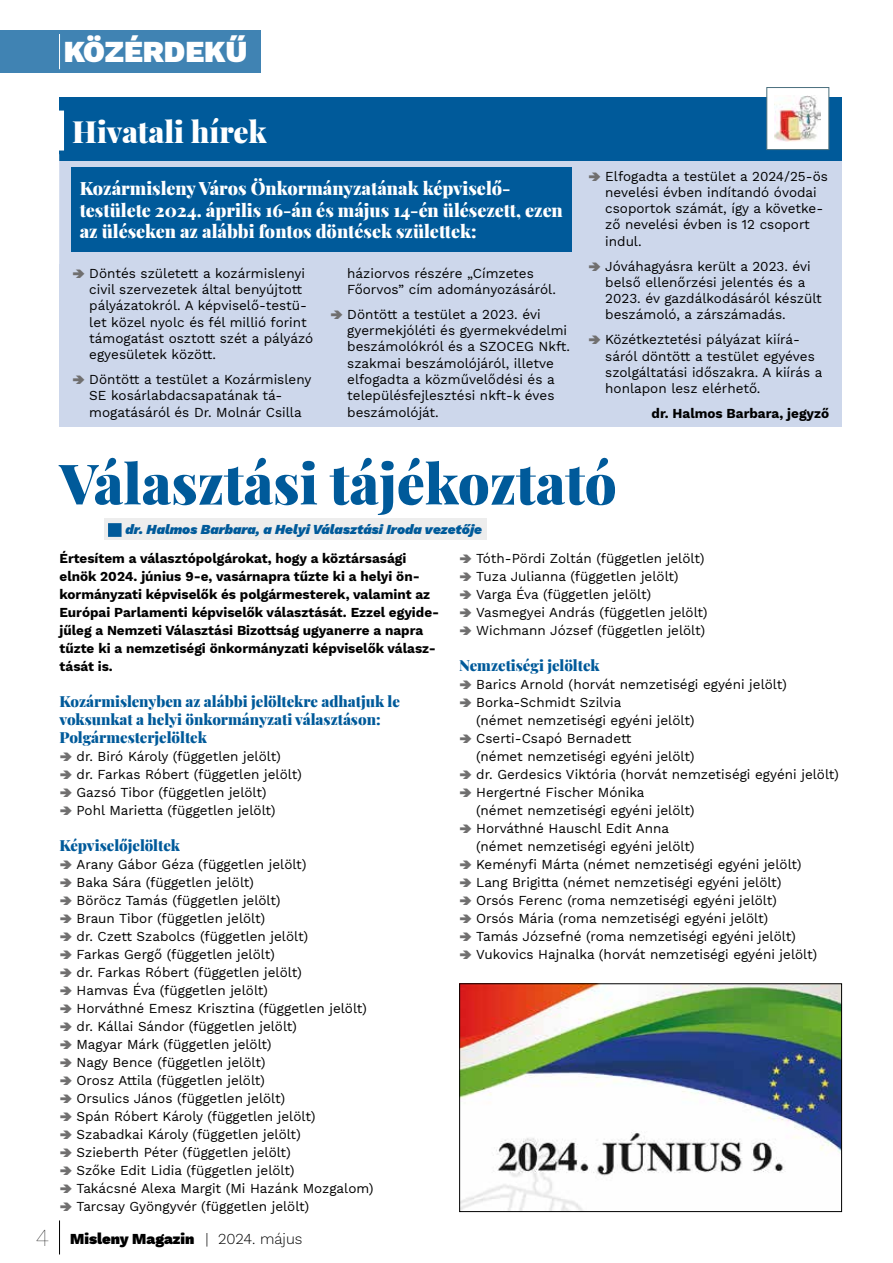
<style>
.page{position:relative;width:893px;height:1263px;background:#fff}
.page>*{position:absolute;margin:0;border:0;box-sizing:border-box;transform-origin:0 0}
.t1{font:55.8px "Playfair Display";color:#005a9a}
.t2{font:30px "Playfair Display";color:#fff}
.t3{font:900 30px "Work Sans";color:#fff}
.t4{font:18px/21.6px "Playfair Display";color:#fff}
.t5{font:15px/18px "Playfair Display";color:#005a9a}
.t6{font:900 15px "Work Sans";color:#000}
.t7{font:13.5px/18px "Work Sans";color:#000}
.t8{font:700 13.5px/18px "Work Sans";color:#000}
.t9{font:italic 900 13.5px "Work Sans";color:#005a9a}
.s1{font-weight:100;font-size:24px}
.s2{font-weight:300}
</style>
<div class="page">
<div style="left:60px;top:98px;width:782px;height:329px;background:#cdd7eb"></div>
<div style="left:60px;top:98px;width:782px;height:63px;background:#005a9a"></div>
<div style="left:55px;top:111px;width:9px;height:40px;background:#fff"></div>
<div style="left:71px;top:167px;width:500px;height:84px;background:#005a9a"></div>
<svg style="left:766px;top:87px;width:64px;height:63px;background:#e3dbd8"></svg>
<img style="left:461px;top:985px;width:379px;height:225px">
<div style="left:459px;top:983px;width:383px;height:229px;border:1px solid #000"></div>
<div style="left:104px;top:519px;width:383px;height:21px;background:#ededed"></div>
<div style="left:108px;top:523px;width:14px;height:14px;background:#005a9a"></div>
<hr style="left:59px;top:1220px;width:1px;height:34px;background:#000">
<div style="left:0;top:30px;width:260px;height:42px;background:#4083b3"></div>
<hr style="left:59px;top:34px;width:1px;height:35px;background:#fff">
<h2 class="t3" style="left:64px;top:29px;width:185px">KÖZÉRDEKŰ</h2>
<h2 class="t2" style="left:72px;top:108px;width:196px">Hivatali hírek</h2>
<h3 class="t4" style="left:80px;top:176px;width:485px">Kozármisleny Város Önkormányzatának képviselő&shy;testülete 2024. április 16-án és május 14-én ülésezett, ezen az üléseken az alábbi fontos döntések születtek:</h3>
<p class="t7" style="left:89px;top:264px;width:225px;line-height:16.4px">Döntés született a kozármislenyi civil szervezetek által benyújtott pályázatokról. A képviselő-testü&shy;let közel nyolc és fél millió forint támogatást osztott szét a pályázó egyesületek között.</p>
<p class="t7" style="left:89px;top:371px;width:224px;line-height:16.4px">Döntött a testület a Kozármisleny<br>SE kosárlabdacsapatának tá&shy;mogatásáról és Dr. Molnár Csilla</p>
<p class="t7" style="left:347px;top:264px;width:210px;line-height:16.4px">háziorvos részére „Címzetes<br>Főorvos” cím adományozásáról.</p>
<p class="t7" style="left:347px;top:306px;width:224px;line-height:16.4px">Döntött a testület a 2023. évi gyermekjóléti és gyermekvédelmi beszámolókról és a SZOCEG Nkft. szakmai beszámolójáról, illetve elfogadta a közművelődési és a településfejlesztési nkft-k éves beszámolóját.</p>
<p class="t7" style="left:605px;top:167px;width:224px;line-height:16.4px">Elfogadta a testület a 2024/25-ös nevelési évben indítandó óvodai csoportok számát, így a követke&shy;ző nevelési évben is 12 csoport indul.</p>
<p class="t7" style="left:605px;top:257px;width:218px;line-height:16.4px">Jóváhagyásra került a 2023. évi belső ellenőrzési jelentés és a<br>2023. év gazdálkodásáról készült beszámoló, a zárszámadás.</p>
<p class="t7" style="left:605px;top:331px;width:219px;line-height:16.4px">Közétkeztetési pályázat kiírá&shy;sáról döntött a testület egyéves szolgáltatási időszakra. A kiírás a honlapon lesz elérhető.</p>
<p class="t8" style="left:651px;top:404px;width:179px">dr. Halmos Barbara, jegyző</p>
<h1 class="t1" style="left:60px;top:440px;width:559px">Választási tájékoztató</h1>
<p class="t8" style="left:60px;top:548px;width:381px">Értesítem a választópolgárokat, hogy a köztársasági elnök 2024. június 9-e, vasárnapra tűzte ki a helyi ön&shy;kormányzati képviselők és polgármesterek, valamint az Európai Parlamenti képviselők választását. Ezzel egyide&shy;jűleg a Nemzeti Választási Bizottság ugyanerre a napra tűzte ki a nemzetiségi önkormányzati képviselők válasz&shy;tását is.</p>
<p class="t5" style="left:60px;top:691px;width:342px">Kozármislenyben az alábbi jelöltekre adhatjuk le voksunkat a helyi önkormányzati választáson:<br>Polgármesterjelöltek</p>
<p class="t7" style="left:77px;top:746px;width:227px">dr. Biró Károly (független jelölt)<br>dr. Farkas Róbert (független jelölt)<br>Gazsó Tibor (független jelölt)<br>Pohl Marietta (független jelölt)</p>
<p class="t5" style="left:60px;top:835px;width:122px">Képviselőjelöltek</p>
<p class="t7" style="left:77px;top:854px;width:298px">Arany Gábor Géza (független jelölt)<br>Baka Sára (független jelölt)<br>Böröcz Tamás (független jelölt)<br>Braun Tibor (független jelölt)<br>dr. Czett Szabolcs (független jelölt)<br>Farkas Gergő (független jelölt)<br>dr. Farkas Róbert (független jelölt)<br>Hamvas Éva (független jelölt)<br>Horváthné Emesz Krisztina (független jelölt) dr. Kállai Sándor (független jelölt)<br>Magyar Márk (független jelölt)<br>Nagy Bence (független jelölt)<br>Orosz Attila (független jelölt)<br>Orsulics János (független jelölt)<br>Spán Róbert Károly (független jelölt)<br>Szabadkai Károly (független jelölt)<br>Szieberth Péter (független jelölt)<br>Szőke Edit Lidia (független jelölt)<br>Takácsné Alexa Margit (Mi Hazánk Mozgalom)<br>Tarcsay Gyöngyvér (független jelölt)</p>
<p class="t9" style="left:125px;top:519px;width:358px">dr. Halmos Barbara, a Helyi Választási Iroda vezetője</p>
<p class="t7" style="left:476px;top:548px;width:233px">Tóth-Pördi Zoltán (független jelölt)<br>Tuza Julianna (független jelölt)<br>Varga Éva (független jelölt)<br>Vasmegyei András (független jelölt)<br>Wichmann József (független jelölt)</p>
<p class="t5" style="left:459px;top:655px;width:142px">Nemzetiségi jelöltek</p>
<p class="t7" style="left:476px;top:674px;width:364px">Barics Arnold (horvát nemzetiségi egyéni jelölt)<br>Borka-Schmidt Szilvia<br>(német nemzetiségi egyéni jelölt)<br>Cserti-Csapó Bernadett<br>(német nemzetiségi egyéni jelölt)<br>dr. Gerdesics Viktória (horvát nemzetiségi egyéni jelölt)<br>Hergertné Fischer Mónika<br>(német nemzetiségi egyéni jelölt)<br>Horváthné Hauschl Edit Anna<br>(német nemzetiségi egyéni jelölt)<br>Keményfi Márta (német nemzetiségi egyéni jelölt)<br>Lang Brigitta (német nemzetiségi egyéni jelölt)<br>Orsós Ferenc (roma nemzetiségi egyéni jelölt)<br>Orsós Mária (roma nemzetiségi egyéni jelölt)<br>Tamás Józsefné (roma nemzetiségi egyéni jelölt)<br>Vukovics Hajnalka (horvát nemzetiségi egyéni jelölt)</p>
<p class="t6" style="left:36px;top:1227px;width:268px"><span class="s1">4</span> Misleny Magazin <span class="s2">| 2024. május</span></p>
</div>
